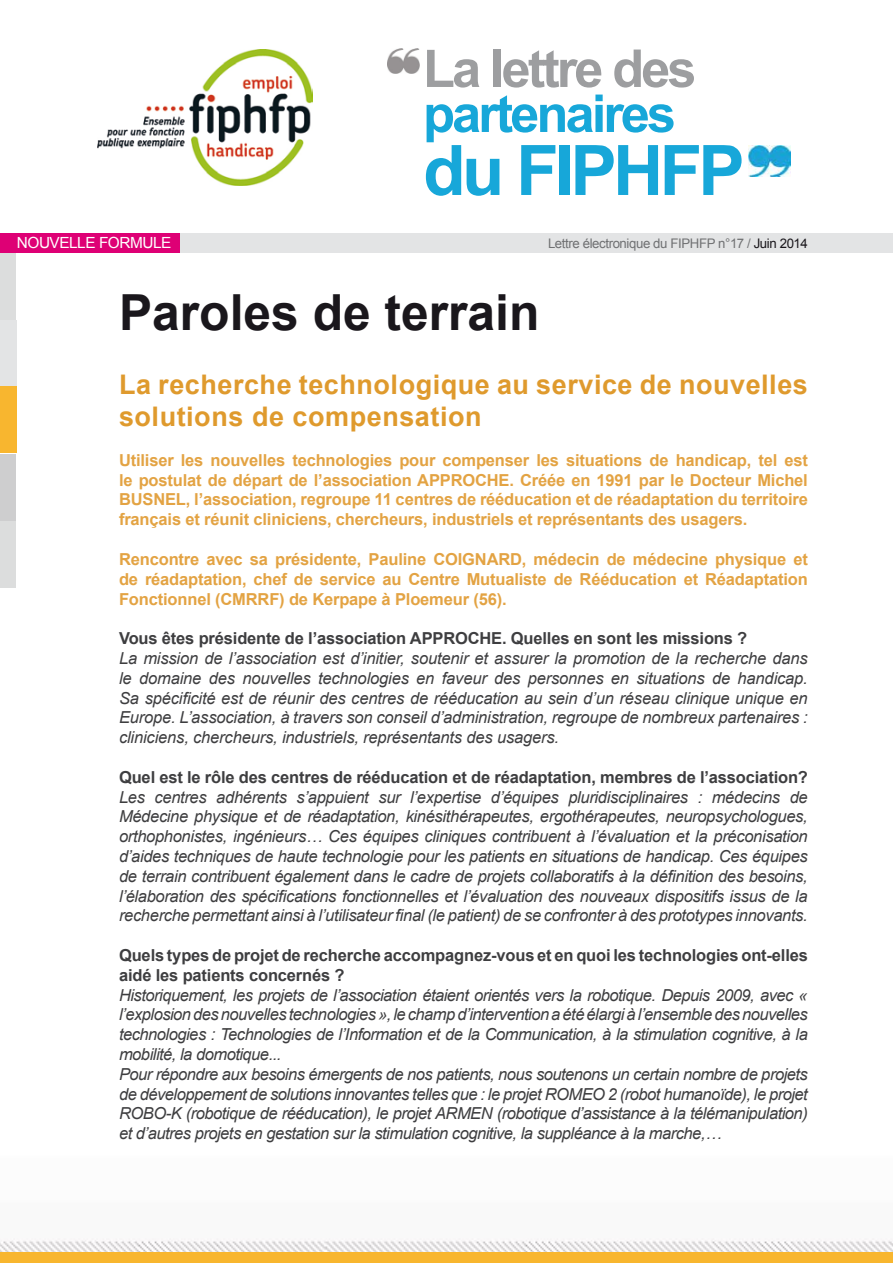
<style>
.page{position:relative;width:893px;height:1263px;background:#fff}
.page>*{position:absolute;margin:0;border:0;box-sizing:border-box;transform-origin:0 0}
.t1{font:700 69.75px "Arial";letter-spacing:-.055em;color:#17a7d9}
.t2{font:700 52.2px "Arial";letter-spacing:-.055em;color:#9d9ea0}
.t3{font:700 52.2px "Arial";letter-spacing:-.055em;color:#17a7d9}
.t4{font:700 49.8px "Arial";color:#1a171c}
.t5{font:700 27px/32.4px "Arial";letter-spacing:.02em;color:#df9a2d}
.t6{font:italic 16.5px/19.8px "Arial";letter-spacing:-.03em;color:#3e3e40;text-align:justify}
.t7{font:700 16.5px/19.8px "Arial";letter-spacing:-.01em;color:#e3a343;text-align:justify}
.t8{font:700 16.5px/19.8px "Arial";letter-spacing:-.01em;color:#3e3e40}
.t9{font:15.45px "Arial";letter-spacing:-.03em;color:#fff}
.t10{font:13.2px "Arial";letter-spacing:-.03em;color:#707173}
.s1{color:#1a171c}
</style>
<div class="page">
<img style="left:0;top:1238px;width:893px;height:14px">
<div style="left:0;top:253px;width:16px;height:67px;background:#dcdddd"></div>
<div style="left:0;top:320px;width:16px;height:67px;background:#e3e4e5"></div>
<div style="left:0;top:387px;width:16px;height:66px;background:#f8b62f"></div>
<div style="left:0;top:454px;width:16px;height:67px;background:#cececf"></div>
<div style="left:0;top:521px;width:16px;height:67px;background:#dcdddd"></div>
<div style="left:0;top:1252px;width:893px;height:11px;background:#f8b62f"></div>
<img style="left:387px;top:49px;width:33px;height:24px">
<img style="left:749px;top:145px;width:42px;height:32px">
<img style="left:98px;top:50px;width:215px;height:136px">
<div style="left:170px;top:234px;width:723px;height:19px;background:#e3e4e5"></div>
<div style="left:0;top:234px;width:180px;height:19px;background:#de0075"></div>
<h2 class="t2" style="left:423px;top:34px;width:275px">La lettre des</h2>
<h2 class="t3" style="left:423px;top:79px;width:255px">partenaires</h2>
<h1 class="t1" style="left:423px;top:125px;width:323px">du FIPHFP</h1>
<p class="t9" style="left:17px;top:233px;width:156px">NOUVELLE FORMULE</p>
<p class="t10" style="left:548px;top:235px;width:261px">Lettre électronique du FIPHFP n°17 / <span class="s1">Juin 2014</span></p>
<h3 class="t4" style="left:119px;top:279px;width:422px">Paroles de terrain</h3>
<h3 class="t5" style="left:119px;top:369px;width:690px">La recherche technologique au service de nouvelles solutions de compensation</h3>
<p class="t7" style="left:119px;top:451px;width:690px">Utiliser les nouvelles technologies pour compenser les situations de handicap, tel est le postulat de départ de l’association APPROCHE. Créée en 1991 par le Docteur Michel BUSNEL, l’association, regroupe 11 centres de rééducation et de réadaptation du territoire français et réunit cliniciens, chercheurs, industriels et représentants des usagers.</p>
<p class="t7" style="left:119px;top:550px;width:690px">Rencontre avec sa présidente, Pauline COIGNARD, médecin de médecine physique et de réadaptation, chef de service au Centre Mutualiste de Rééducation et Réadaptation Fonctionnel (CMRRF) de Kerpape à Ploemeur (56).</p>
<p class="t8" style="left:119px;top:629px;width:630px">Vous êtes présidente de l’association APPROCHE. Quelles en sont les missions ?</p>
<p class="t6" style="left:119px;top:648px;width:690px">La mission de l’association est d’initier, soutenir et assurer la promotion de la recherche dans le domaine des nouvelles technologies en faveur des personnes en situations de handicap.<br>Sa spécificité est de réunir des centres de rééducation au sein d’un réseau clinique unique en Europe. L’association, à travers son conseil d’administration, regroupe de nombreux partenaires : cliniciens, chercheurs, industriels, représentants des usagers.</p>
<p class="t8" style="left:119px;top:767px;width:690px">Quel est le rôle des centres de rééducation et de réadaptation, membres de l’association?</p>
<p class="t6" style="left:119px;top:787px;width:690px">Les centres adhérents s’appuient sur l’expertise d’équipes pluridisciplinaires : médecins de Médecine physique et de réadaptation, kinésithérapeutes, ergothérapeutes, neuropsychologues, orthophonistes, ingénieurs… Ces équipes cliniques contribuent à l’évaluation et la préconisation d’aides techniques de haute technologie pour les patients en situations de handicap. Ces équipes de terrain contribuent également dans le cadre de projets collaboratifs à la définition des besoins, l’élaboration des spécifications fonctionnelles et l’évaluation des nouveaux dispositifs issus de la recherche permettant ainsi à l’utilisateur final (le patient) de se confronter à des prototypes innovants.</p>
<p class="t8" style="left:119px;top:946px;width:690px">Quels types de projet de recherche accompagnez-vous et en quoi les technologies ont-elles aidé les patients concernés ?</p>
<p class="t6" style="left:119px;top:985px;width:690px;text-align:left">Historiquement, les projets de l’association étaient orientés vers la robotique. Depuis 2009, avec « l’explosion des nouvelles technologies », le champ d’intervention a été élargi à l’ensemble des nouvelles technologies : Technologies de l’Information et de la Communication, à la stimulation cognitive, à la mobilité, la domotique...<br>Pour répondre aux besoins émergents de nos patients, nous soutenons un certain nombre de projets de développement de solutions innovantes telles que : le projet ROMEO 2 (robot humanoïde), le projet ROBO-K (robotique de rééducation), le projet ARMEN (robotique d’assistance à la télémanipulation) et d’autres projets en gestation sur la stimulation cognitive, la suppléance à la marche,…</p>
</div>
